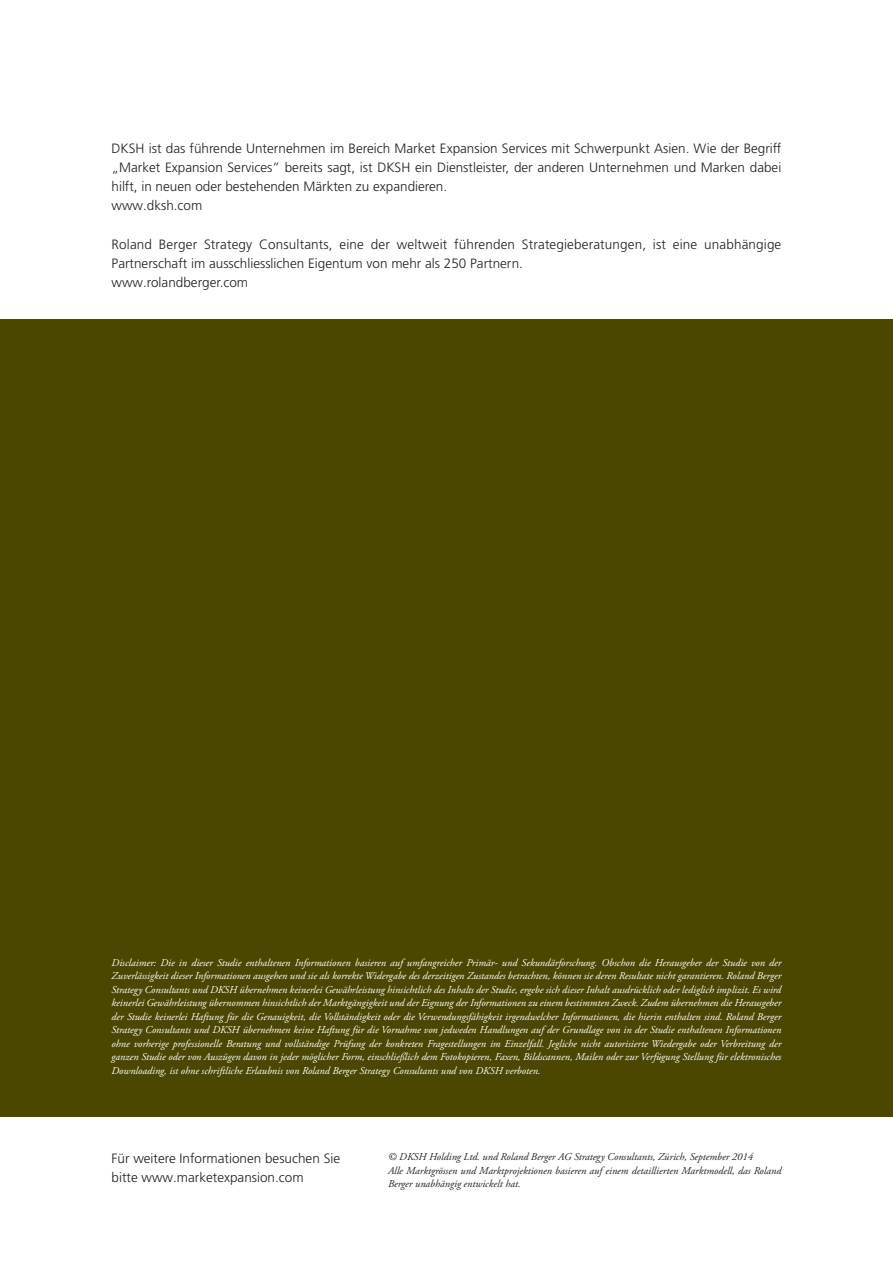
<style>
.page{position:relative;width:893px;height:1263px;background:#fff}
.page>*{position:absolute;margin:0;border:0;box-sizing:border-box;transform-origin:0 0}
.t1{font:300 13.5px/19.2px "Frutiger LT Pro";color:#231f20}
.t2{font:italic 10.5px/13.5px "Adobe Garamond Pro";color:#fff;text-align:justify}
.t3{font:italic 10.5px/13.5px "Adobe Garamond Pro";color:#231f20}
</style>
<div class="page">
<div style="left:0;top:319px;width:893px;height:797px;background:#4b4700"></div>
<p class="t1" style="left:112px;top:139px;width:671px">DKSH ist das führende Unternehmen im Bereich Market Expansion Services mit Schwerpunkt Asien. Wie der Begriff „Market Expansion Services” bereits sagt, ist DKSH ein Dienstleister, der anderen Unternehmen und Marken dabei hilft, in neuen oder bestehenden Märkten zu expandieren.<br>www.dksh.com</p>
<p class="t1" style="left:112px;top:235px;width:671px">Roland Berger Strategy Consultants, eine der weltweit führenden Strategieberatungen, ist eine unabhängige<br>Partnerschaft im ausschliesslichen Eigentum von mehr als 250 Partnern.<br>www.rolandberger.com</p>
<p class="t2" style="left:112px;top:956px;width:671px">Disclaimer: Die in dieser Studie enthaltenen Informationen basieren auf umfangreicher Primär- und Sekundärforschung. Obschon die Herausgeber der Studie von der Zuverlässigkeit dieser Informationen ausgehen und sie als korrekte Widergabe des derzeitigen Zustandes betrachten, können sie deren Resultate nicht garantieren. Roland Berger Strategy Consultants und DKSH übernehmen keinerlei Gewährleistung hinsichtlich des Inhalts der Studie, ergebe sich dieser Inhalt ausdrücklich oder lediglich implizit. Es wird keinerlei Gewährleistung übernommen hinsichtlich der Marktgängigkeit und der Eignung der Informationen zu einem bestimmten Zweck. Zudem übernehmen die Herausgeber der Studie keinerlei Haftung für die Genauigkeit, die Vollständigkeit oder die Verwendungsfähigkeit irgendwelcher Informationen, die hierin enthalten sind. Roland Berger Strategy Consultants und DKSH übernehmen keine Haftung für die Vornahme von jedweden Handlungen auf der Grundlage von in der Studie enthaltenen Informationen ohne vorherige professionelle Beratung und vollständige Prüfung der konkreten Fragestellungen im Einzelfall. Jegliche nicht autorisierte Wiedergabe oder Verbreitung der ganzen Studie oder von Auszügen davon in jeder möglicher Form, einschließlich dem Fotokopieren, Faxen, Bildscannen, Mailen oder zur Verfügung Stellung für elektronisches Downloading, ist ohne schriftliche Erlaubnis von Roland Berger Strategy Consultants und von DKSH verboten.</p>
<p class="t1" style="left:112px;top:1148px;width:230px">Für weitere Informationen besuchen Sie bitte www.marketexpansion.com</p>
<p class="t3" style="left:388px;top:1150px;width:395px">© DKSH Holding Ltd. und Roland Berger AG Strategy Consultants, Zürich, September 2014<br>Alle Marktgrössen und Marktprojektionen basieren auf einem detaillierten Marktmodell, das Roland<br>Berger unabhängig entwickelt hat.</p>
</div>
